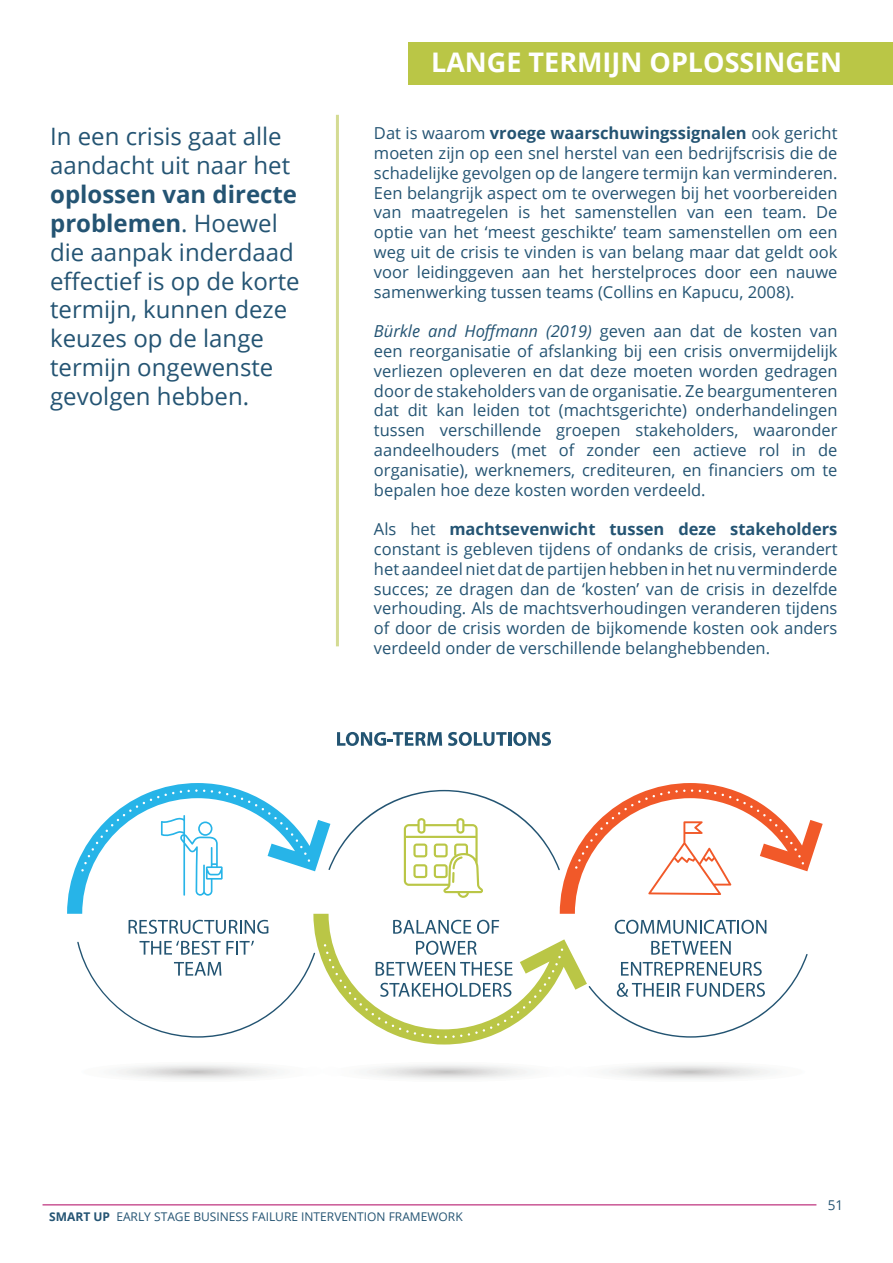
<style>
.page{position:relative;width:893px;height:1263px;background:#fff}
.page>*{position:absolute;margin:0;border:0;box-sizing:border-box;transform-origin:0 0}
.t1{font:700 27px "Open Sans";color:#fff}
.t2{font:24px/28.8px "Open Sans";color:#245473}
.t3{font:16.5px/19.8px "Open Sans";color:#245473;text-align:justify}
.t4{font:13.5px "Open Sans";color:#245473}
.t5{font:12px "Open Sans";color:#245473}
.s1{font-weight:700}
.s2{font-style:italic}
</style>
<div class="page">
<hr style="left:336px;top:115px;width:3px;height:531px;background:#d4db93">
<div style="left:408px;top:43px;width:485px;height:42px;background:#bac646"></div>
<hr style="left:43px;top:1204px;width:773px;height:1px;background:#b81f71">
<svg style="left:116px;top:1065px;width:654px;height:14px"></svg>
<img style="left:541px;top:1065px;width:54px;height:14px">
<svg style="left:67px;top:783px;width:756px;height:261px"></svg>
<svg style="left:337px;top:732px;width:105px;height:14px"></svg>
<svg style="left:448px;top:732px;width:59px;height:14px"></svg>
<hr style="left:508px;top:732px;width:3px;height:14px;background:#235472">
<svg style="left:513px;top:732px;width:38px;height:14px"></svg>
<p class="t1" style="left:431px;top:43px;width:412px">LANGE TERMIJN OPLOSSINGEN</p>
<p class="t2" style="left:50px;top:122px;width:251px">In een crisis gaat alle aandacht uit naar het <span class="s1">oplossen van directe problemen</span>. Hoewel die aanpak inderdaad effectief is op de korte termijn, kunnen deze keuzes op de lange termijn ongewenste gevolgen hebben.</p>
<p class="t3" style="left:374px;top:123px;width:465px">Dat is waarom <span class="s1">vroege waarschuwingssignalen</span> ook gericht moeten zijn op een snel herstel van een bedrijfscrisis die de schadelijke gevolgen op de langere termijn kan verminderen.<br>Een belangrijk aspect om te overwegen bij het voorbereiden van maatregelen is het samenstellen van een team. De optie van het ‘meest geschikte’ team samenstellen om een weg uit de crisis te vinden is van belang maar dat geldt ook voor leidinggeven aan het herstelproces door een nauwe samenwerking tussen teams (Collins en Kapucu, 2008).</p>
<p class="t3" style="left:374px;top:321px;width:465px"><span class="s2">Bürkle and Hoffmann (2019)</span> geven aan dat de kosten van een reorganisatie of afslanking bij een crisis onvermijdelijk verliezen opleveren en dat deze moeten worden gedragen door de stakeholders van de organisatie. Ze beargumenteren dat dit kan leiden tot (machtsgerichte) onderhandelingen tussen verschillende groepen stakeholders, waaronder aandeelhouders (met of zonder een actieve rol in de organisatie), werknemers, crediteuren, en financiers om te bepalen hoe deze kosten worden verdeeld.</p>
<p class="t3" style="left:374px;top:519px;width:465px">Als het <span class="s1">machtsevenwicht tussen deze stakeholders </span>constant is gebleven tijdens of ondanks de crisis, verandert het aandeel niet dat de partijen hebben in het nu verminderde succes; ze dragen dan de ‘kosten’ van de crisis in dezelfde verhouding. Als de machtsverhoudingen veranderen tijdens of door de crisis worden de bijkomende kosten ook anders verdeeld onder de verschillende belanghebbenden.</p>
<p class="t5" style="left:49px;top:1209px;width:415px"><span class="s1">SMART UP</span> EARLY STAGE BUSINESS FAILURE INTERVENTION FRAMEWORK</p>
<p class="t4" style="left:828px;top:1196px;width:17px">51</p>
</div>
